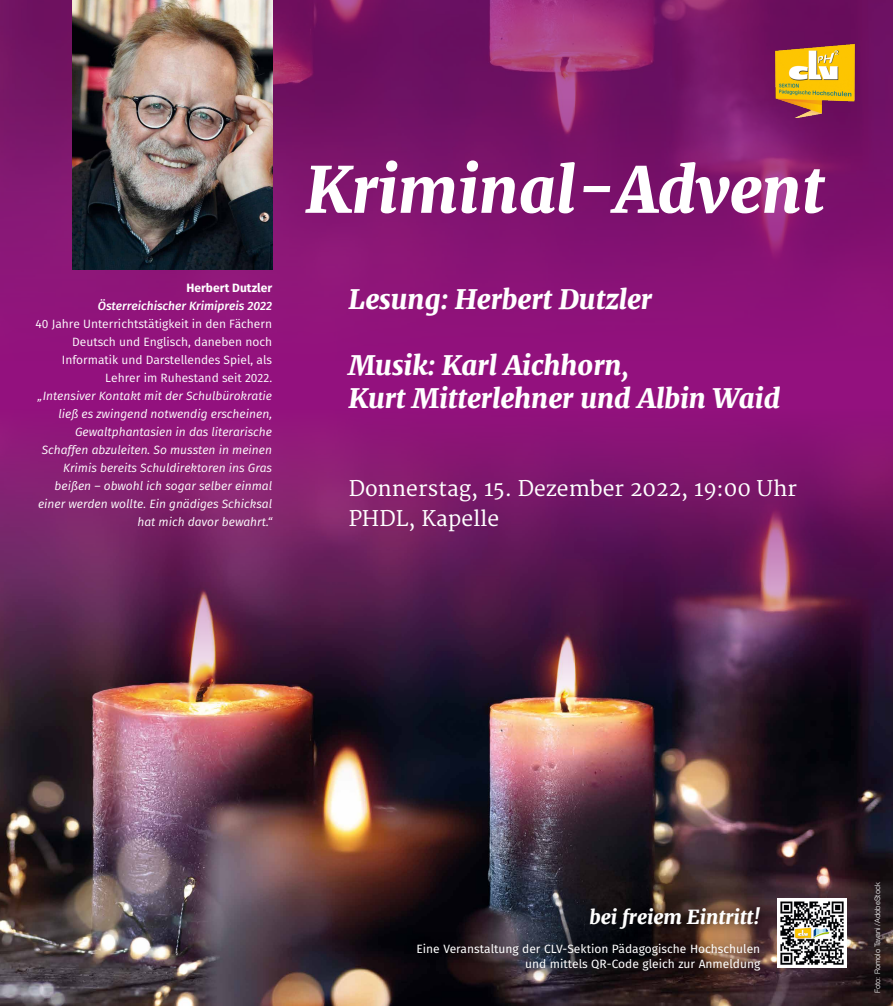
<style>
.page{position:relative;width:893px;height:1006px;background:#fff}
.page>*{position:absolute;margin:0;border:0;box-sizing:border-box;transform-origin:0 0}
.t1{font:italic 800 63px "Merriweather";color:#fff}
.t2{font:italic 800 27px/33px "Merriweather";color:#fff}
.t3{font:21px/30px "Merriweather";color:#fff}
.t4{font:italic 800 19.5px "Merriweather";color:#fff}
.t5{font:italic 12px/18px "Fira Sans";color:#fff;text-align:right}
.t6{font:12px/18px "Fira Sans";color:#fff;text-align:right}
.t7{font:12px/15px "Fira Sans";color:#fff;text-align:right}
.t8{font:italic 500 12px "Fira Sans";color:#fff}
.t9{font:700 12px "Fira Sans";color:#fff}
.t10{font:300 7.5px "Helvetica Neue LT Com";color:#fff}
</style>
<div class="page">
<div style="left:0;top:0;width:893px;height:1005px;background:#93117e"></div>
<img style="left:0;top:701px;width:893px;height:304px">
<img style="left:0;top:0;width:893px;height:99px">
<img style="left:0;top:433px;width:893px;height:268px">
<svg style="left:0;top:99px;width:893px;height:188px;fill:#80136f"></svg>
<img style="left:72px;top:0;width:200px;height:269px">
<img style="left:773px;top:38px;width:84px;height:79px">
<img style="left:777px;top:898px;width:69px;height:69px">
<div style="left:404px;top:930px;width:369px;height:52px;background:#000;opacity:.75"></div>
<div style="left:576px;top:893px;width:197px;height:49px;background:#000;opacity:.75"></div>
<p class="t9" style="left:186px;top:279px;width:87px">Herbert Dutzler</p>
<p class="t8" style="left:98px;top:297px;width:176px">Österreichischer Krimipreis 2022</p>
<p class="t6" style="left:35px;top:316px;width:238px">40 Jahre Unterrichtstätigkeit in den Fächern Deutsch und Englisch, daneben noch Informatik und Darstellendes Spiel, als Lehrer im Ruhestand seit 2022.</p>
<p class="t5" style="left:38px;top:388px;width:236px">„Intensiver Kontakt mit der Schulbürokratie ließ es zwingend notwendig erscheinen, Gewaltphantasien in das literarische Schaffen abzuleiten. So mussten in meinen Krimis bereits Schuldirektoren ins Gras beißen – obwohl ich sogar selber einmal einer werden wollte. Ein gnädiges Schicksal hat mich davor bewahrt.“</p>
<h1 class="t1" style="left:306px;top:151px;width:519px">Kriminal-Advent</h1>
<h2 class="t2" style="left:349px;top:283px;width:305px">Lesung: Herbert Dutzler</h2>
<h2 class="t2" style="left:349px;top:349px;width:433px">Musik: Karl Aichhorn,<br>Kurt Mitterlehner und Albin Waid</h2>
<h3 class="t3" style="left:349px;top:474px;width:450px">Donnerstag, 15. Dezember 2022, 19:00 Uhr<br>PHDL, Kapelle</h3>
<h3 class="t4" style="left:589px;top:905px;width:172px">bei freiem Eintritt!</h3>
<p class="t7" style="left:416px;top:941px;width:345px">Eine Veranstaltung der CLV-Sektion Pädagogische Hochschulen und mittels QR-Code gleich zur Anmeldung</p>
<p class="t10" style="left:873px;top:993px;width:112px;rotate:-90deg">Foto: Romolo Tavani/AdobeStock</p>
</div>
